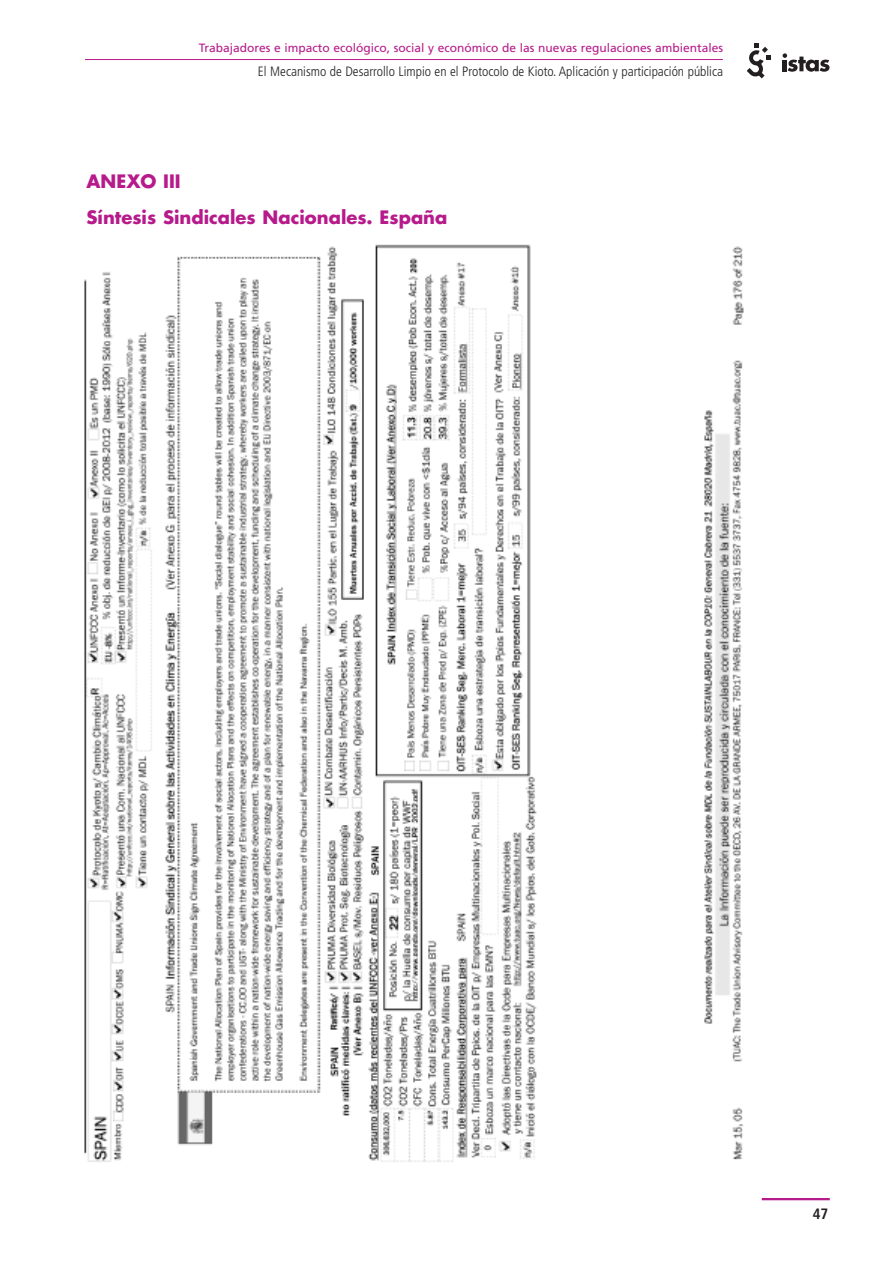
<style>
.page{position:relative;width:893px;height:1263px;background:#fff}
.page>*{position:absolute;margin:0;border:0;box-sizing:border-box;transform-origin:0 0}
.t1{font:700 18px/36px "Futura";color:#b61a8b}
.t2{font:700 condensed 15px "Frutiger";color:#231f20}
.t3{font:300 condensed 13.5px "Frutiger";color:#231f20}
.t4{font:12px "Frutiger";color:#b61a8b}
</style>
<div class="page">
<hr style="left:762px;top:1197px;width:68px;height:3px;background:#b61a8b">
<hr style="left:85px;top:59px;width:638px;height:1px;background:#b61a8b">
<svg style="left:747px;top:43px;width:24px;height:35px"></svg>
<svg style="left:783px;top:53px;width:46px;height:19px"></svg>
<img style="left:84px;top:244px;width:660px;height:918px">
<p class="t4" style="left:199px;top:43px;width:526px">Trabajadores e impacto ecológico, social y económico de las nuevas regulaciones ambientales</p>
<p class="t3" style="left:258px;top:66px;width:467px">El Mecanismo de Desarrollo Limpio en el Protocolo de Kioto. Aplicación y participación pública</p>
<h1 class="t1" style="left:87px;top:165px;width:362px">ANEXO III<br>Síntesis Sindicales Nacionales. España</h1>
<p class="t2" style="left:813px;top:1208px;width:17px">47</p>
</div>
